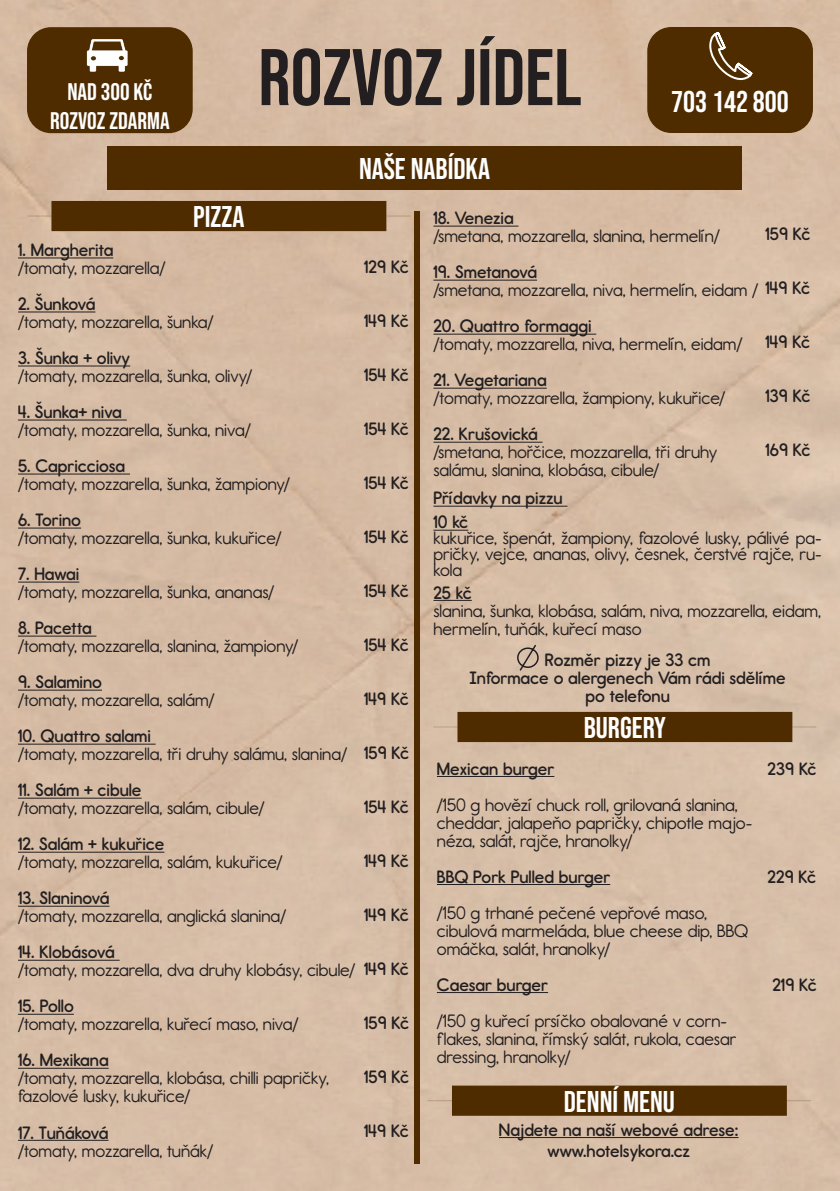
<style>
.page{position:relative;width:840px;height:1191px;background:#fff}
.page>*{position:absolute;margin:0;border:0;box-sizing:border-box;transform-origin:0 0}
.Paragraph_Style_2{font:80px "Bebas Neue";color:#231f20}
.t1{font:30px "Bebas Neue";color:#fff}
.t2{font:24px "Bebas Neue";color:#fff}
.t3{font:18px/18px "Report Rg";color:#231f20}
.t4{font:18px "Report Sb";color:#231f20}
</style>
<div class="page">
<div style="left:0;top:0;width:839px;height:1191px;background:#d7bda6"></div>
<div style="left:107px;top:146px;width:634px;height:43px;background:#4f2c00"></div>
<hr style="left:18px;top:257px;width:95px;height:1px;background:#231f20">
<hr style="left:18px;top:311px;width:77px;height:1px;background:#231f20">
<hr style="left:18px;top:365px;width:112px;height:1px;background:#231f20">
<hr style="left:18px;top:419px;width:109px;height:1px;background:#231f20">
<hr style="left:18px;top:473px;width:112px;height:1px;background:#231f20">
<hr style="left:18px;top:527px;width:63px;height:1px;background:#231f20">
<hr style="left:18px;top:581px;width:61px;height:1px;background:#231f20">
<hr style="left:18px;top:635px;width:78px;height:1px;background:#231f20">
<hr style="left:18px;top:689px;width:84px;height:1px;background:#231f20">
<hr style="left:18px;top:743px;width:137px;height:1px;background:#231f20">
<hr style="left:18px;top:797px;width:123px;height:1px;background:#231f20">
<hr style="left:18px;top:851px;width:146px;height:1px;background:#231f20">
<hr style="left:18px;top:905px;width:91px;height:1px;background:#231f20">
<hr style="left:18px;top:959px;width:102px;height:1px;background:#231f20">
<hr style="left:18px;top:1013px;width:56px;height:1px;background:#231f20">
<hr style="left:18px;top:1067px;width:91px;height:1px;background:#231f20">
<hr style="left:18px;top:1139px;width:90px;height:1px;background:#231f20">
<hr style="left:433px;top:506px;width:134px;height:1px;background:#231f20">
<hr style="left:433px;top:530px;width:35px;height:1px;background:#231f20">
<svg style="left:27px;top:201px;width:383px;height:30px;background:#5f3d14"></svg>
<hr style="left:433px;top:226px;width:85px;height:1px;background:#231f20">
<hr style="left:433px;top:280px;width:103px;height:1px;background:#231f20">
<hr style="left:433px;top:334px;width:163px;height:1px;background:#231f20">
<hr style="left:433px;top:388px;width:113px;height:1px;background:#231f20">
<hr style="left:433px;top:442px;width:109px;height:1px;background:#231f20">
<div style="left:647px;top:27px;width:165px;height:106px;background:#4f2c00;border-radius:24px"></div>
<hr style="left:433px;top:600px;width:38px;height:1px;background:#231f20">
<div style="left:414px;top:211px;width:6px;height:953px;background:#4f2c00"></div>
<svg style="left:433px;top:712px;width:382px;height:30px;background:#5f3d14"></svg>
<hr style="left:436px;top:776px;width:118px;height:1px;background:#231f20">
<hr style="left:436px;top:884px;width:174px;height:1px;background:#231f20">
<hr style="left:436px;top:992px;width:112px;height:1px;background:#231f20">
<div style="left:27px;top:27px;width:165px;height:106px;background:#4f2c00;border-radius:24px"></div>
<svg style="left:427px;top:1085px;width:383px;height:30px;background:#624017"></svg>
<hr style="left:498px;top:1137px;width:240px;height:1px;background:#231f20">
<img style="left:81px;top:27px;width:53px;height:45px">
<svg style="left:709px;top:32px;width:44px;height:48px"></svg>
<svg style="left:516px;top:643px;width:23px;height:29px"></svg>
<p class="t2" style="left:67px;top:78px;width:86px">NAD 300 KČ</p>
<p class="t2" style="left:50px;top:107px;width:121px">ROZVOZ ZDARMA</p>
<p class="Paragraph_Style_2" style="left:258px;top:32px;width:324px">ROZVOZ JÍDEL</p>
<p class="t1" style="left:359px;top:151px;width:132px">NAŠE NABÍDKA</p>
<p class="t1" style="left:671px;top:85px;width:119px">703 142 800</p>
<p class="t1" style="left:193px;top:200px;width:53px">PIZZA</p>
<p class="t4" style="left:18px;top:239px;width:97px">1. Margherita</p>
<p class="t3" style="left:18px;top:259px;width:149px">/tomaty, mozzarella/</p>
<p class="t4" style="left:18px;top:293px;width:79px">2. Šunková</p>
<p class="t3" style="left:18px;top:313px;width:197px">/tomaty, mozzarella, šunka/</p>
<p class="t4" style="left:18px;top:347px;width:114px">3. Šunka + olivy</p>
<p class="t3" style="left:18px;top:367px;width:235px">/tomaty, mozzarella, šunka, olivy/</p>
<p class="t4" style="left:18px;top:401px;width:105px">4. Šunka+ niva</p>
<p class="t3" style="left:18px;top:421px;width:234px">/tomaty, mozzarella, šunka, niva/</p>
<p class="t4" style="left:18px;top:455px;width:109px">5. Capricciosa</p>
<p class="t3" style="left:18px;top:475px;width:273px">/tomaty, mozzarella, šunka, žampiony/</p>
<p class="t4" style="left:18px;top:509px;width:64px">6. Torino</p>
<p class="t3" style="left:18px;top:529px;width:265px">/tomaty, mozzarella, šunka, kukuřice/</p>
<p class="t4" style="left:18px;top:563px;width:63px">7. Hawai</p>
<p class="t3" style="left:18px;top:583px;width:257px">/tomaty, mozzarella, šunka, ananas/</p>
<p class="t4" style="left:18px;top:617px;width:75px">8. Pacetta</p>
<p class="t3" style="left:18px;top:637px;width:281px">/tomaty, mozzarella, slanina, žampiony/</p>
<p class="t4" style="left:18px;top:671px;width:85px">9. Salamino</p>
<p class="t3" style="left:18px;top:691px;width:198px">/tomaty, mozzarella, salám/</p>
<p class="t4" style="left:18px;top:725px;width:134px">10. Quattro salami</p>
<p class="t3" style="left:18px;top:745px;width:330px">/tomaty, mozzarella, tři druhy salámu, slanina/</p>
<p class="t4" style="left:18px;top:779px;width:125px">11. Salám + cibule</p>
<p class="t3" style="left:18px;top:799px;width:248px">/tomaty, mozzarella, salám, cibule/</p>
<p class="t4" style="left:18px;top:833px;width:148px">12. Salám + kukuřice</p>
<p class="t3" style="left:18px;top:853px;width:266px">/tomaty, mozzarella, salám, kukuřice/</p>
<p class="t4" style="left:18px;top:887px;width:93px">13. Slaninová</p>
<p class="t3" style="left:18px;top:907px;width:269px">/tomaty, mozzarella, anglická slanina/</p>
<p class="t4" style="left:18px;top:941px;width:98px">14. Klobásová</p>
<p class="t3" style="left:18px;top:961px;width:338px">/tomaty, mozzarella, dva druhy klobásy, cibule/</p>
<p class="t4" style="left:18px;top:995px;width:57px">15. Pollo</p>
<p class="t3" style="left:18px;top:1015px;width:282px">/tomaty, mozzarella, kuřecí maso, niva/</p>
<p class="t4" style="left:18px;top:1049px;width:92px">16. Mexikana</p>
<p class="t3" style="left:18px;top:1069px;width:312px">/tomaty, mozzarella, klobása, chilli papričky, fazolové lusky, kukuřice/</p>
<p class="t4" style="left:18px;top:1121px;width:92px">17. Tuňáková</p>
<p class="t3" style="left:18px;top:1141px;width:196px">/tomaty, mozzarella, tuňák/</p>
<p class="t4" style="left:364px;top:256px;width:46px">129 Kč</p>
<p class="t4" style="left:364px;top:310px;width:46px">149 Kč</p>
<p class="t4" style="left:364px;top:364px;width:46px">154 Kč</p>
<p class="t4" style="left:364px;top:418px;width:46px">154 Kč</p>
<p class="t4" style="left:364px;top:472px;width:46px">154 Kč</p>
<p class="t4" style="left:364px;top:526px;width:46px">154 Kč</p>
<p class="t4" style="left:364px;top:580px;width:46px">154 Kč</p>
<p class="t4" style="left:364px;top:634px;width:46px">154 Kč</p>
<p class="t4" style="left:364px;top:688px;width:46px">149 Kč</p>
<p class="t4" style="left:364px;top:742px;width:46px">159 Kč</p>
<p class="t4" style="left:364px;top:796px;width:46px">154 Kč</p>
<p class="t4" style="left:364px;top:850px;width:46px">149 Kč</p>
<p class="t4" style="left:364px;top:904px;width:46px">149 Kč</p>
<p class="t4" style="left:364px;top:958px;width:46px">149 Kč</p>
<p class="t4" style="left:364px;top:1012px;width:46px">159 Kč</p>
<p class="t4" style="left:364px;top:1066px;width:46px">159 Kč</p>
<p class="t4" style="left:364px;top:1120px;width:46px">149 Kč</p>
<p class="t4" style="left:433px;top:207px;width:82px">18. Venezia</p>
<p class="t3" style="left:433px;top:227px;width:288px">/smetana, mozzarella, slanina, hermelín/</p>
<p class="t4" style="left:433px;top:261px;width:105px">19. Smetanová</p>
<p class="t3" style="left:433px;top:281px;width:326px">/smetana, mozzarella, niva, hermelín, eidam /</p>
<p class="t4" style="left:433px;top:315px;width:159px">20. Quattro formaggi</p>
<p class="t3" style="left:433px;top:335px;width:310px">/tomaty, mozzarella, niva, hermelín, eidam/</p>
<p class="t4" style="left:433px;top:369px;width:115px">21. Vegetariana</p>
<p class="t3" style="left:433px;top:389px;width:293px">/tomaty, mozzarella, žampiony, kukuřice/</p>
<p class="t4" style="left:433px;top:423px;width:106px">22. Krušovická</p>
<p class="t3" style="left:433px;top:443px;width:285px">/smetana, hořčice, mozzarella, tři druhy salámu, slanina, klobása, cibule/</p>
<p class="t4" style="left:765px;top:223px;width:46px">159 Kč</p>
<p class="t4" style="left:765px;top:277px;width:46px">149 Kč</p>
<p class="t4" style="left:765px;top:331px;width:46px">149 Kč</p>
<p class="t4" style="left:765px;top:385px;width:46px">139 Kč</p>
<p class="t4" style="left:765px;top:439px;width:46px">169 Kč</p>
<p class="t4" style="left:433px;top:487px;width:131px">Přídavky na pizzu</p>
<p class="t4" style="left:433px;top:511px;width:36px">10 kč</p>
<p class="t3" style="left:433px;top:530px;width:389px;line-height:16px;text-align:justify">kukuřice, špenát, žampiony, fazolové lusky, pálivé pa&shy;pričky, vejce, ananas, olivy, česnek, čerstvé rajče, ru&shy;kola</p>
<p class="t4" style="left:433px;top:582px;width:40px">25 kč</p>
<p class="t3" style="left:433px;top:601px;width:388px">slanina, šunka, klobása, salám, niva, mozzarella, eidam, hermelín, tuňák, kuřecí maso</p>
<p class="t4" style="left:544px;top:649px;width:167px">Rozměr pizzy je 33 cm</p>
<p class="t4" style="left:469px;top:667px;width:317px">Informace o alergenech Vám rádi sdělíme</p>
<p class="t4" style="left:585px;top:685px;width:86px">po telefonu</p>
<p class="t1" style="left:583px;top:711px;width:84px">BURGERY</p>
<p class="t4" style="left:436px;top:758px;width:119px">Mexican burger</p>
<p class="t3" style="left:436px;top:795px;width:317px">/150 g hovězí chuck roll, grilovaná slanina, cheddar, jalapeňo papričky, chipotle majo&shy;néza, salát, rajče, hranolky/</p>
<p class="t4" style="left:436px;top:866px;width:175px">BBQ Pork Pulled burger</p>
<p class="t3" style="left:436px;top:903px;width:313px">/150 g trhané pečené vepřové maso, cibulová marmeláda, blue cheese dip, BBQ omáčka, salát, hranolky/</p>
<p class="t4" style="left:436px;top:974px;width:113px">Caesar burger</p>
<p class="t3" style="left:436px;top:1011px;width:301px">/150 g kuřecí prsíčko obalované v corn&shy;flakes, slanina, římský salát, rukola, caesar dressing, hranolky/</p>
<p class="t1" style="left:563px;top:1084px;width:113px">DENNÍ MENU</p>
<p class="t4" style="left:498px;top:1119px;width:241px">Najdete na naší webové adrese:</p>
<p class="t4" style="left:547px;top:1140px;width:144px">www.hotelsykora.cz</p>
<p class="t4" style="left:767px;top:758px;width:50px">239 Kč</p>
<p class="t4" style="left:767px;top:866px;width:50px">229 Kč</p>
<p class="t4" style="left:772px;top:974px;width:46px">219 Kč</p>
</div>
